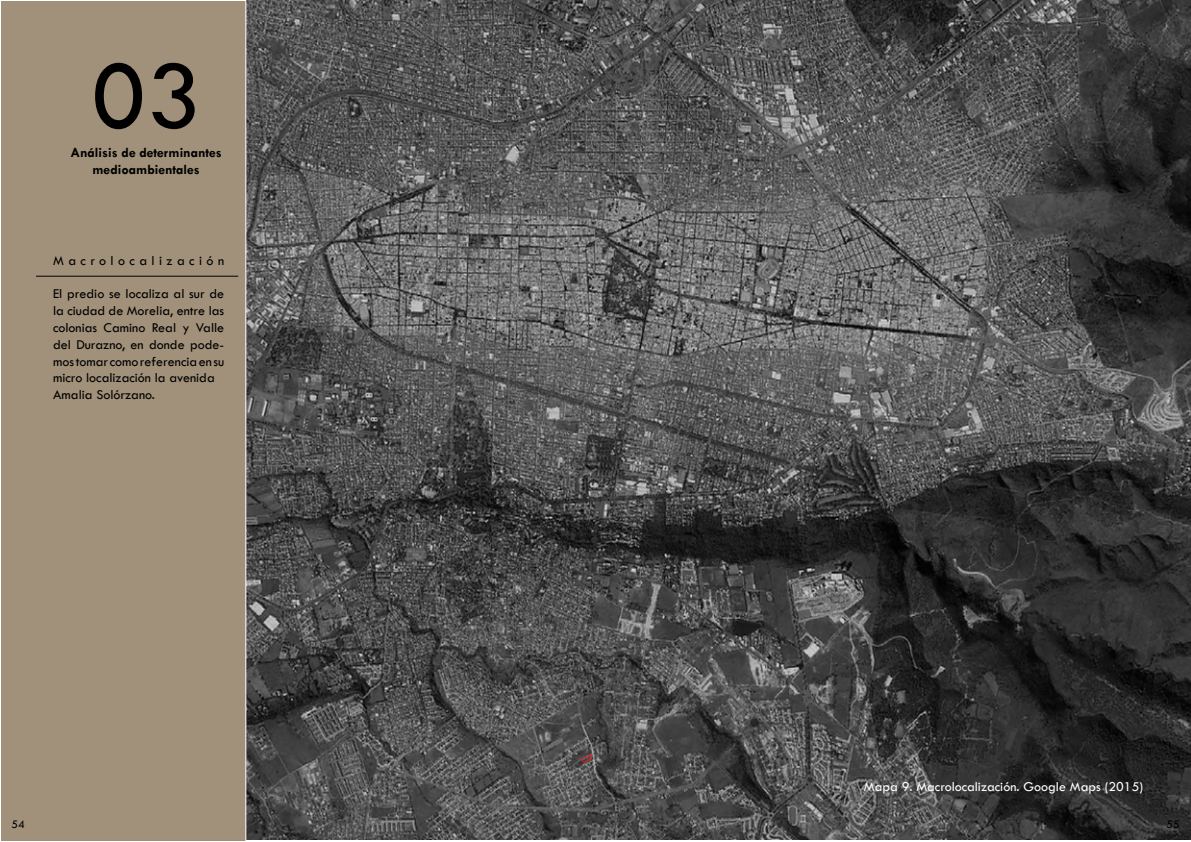
<style>
.page{position:relative;width:1191px;height:842px;background:#fff}
.page>*{position:absolute;margin:0;border:0;box-sizing:border-box;transform-origin:0 0}
.t1{font:100px "Tw Cen";color:#000}
.t2{font:14px/16.8px "Tw Cen";color:#000}
.t3{font:14px "Tw Cen";color:#fff}
.t4{font:700 14px/16.8px "Tw Cen";color:#000;text-align:center}
.t5{font:14px "Tw Cen";letter-spacing:.315em;color:#000}
.t6{font:12px "Tw Cen";color:#000}
</style>
<div class="page">
<img style="left:246px;top:0;width:945px;height:840px">
<div style="left:0;top:0;width:246px;height:841px;background:#a1917a"></div>
<div style="left:0;top:0;width:246px;height:842px;border:1px solid #fff"></div>
<hr style="left:36px;top:276px;width:202px;height:1px;background:#000">
<svg style="left:579px;top:753px;width:14px;height:12px"></svg>
<h1 class="t1" style="left:91px;top:35px;width:112px">03</h1>
<p class="t4" style="left:70px;top:144px;width:153px">Análisis de determinantes medioambientales</p>
<p class="t5" style="left:53px;top:252px;width:173px">Macrolocalización</p>
<p class="t2" style="left:53px;top:286px;width:172px">El predio se localiza al sur de la ciudad de Morelia, entre las colonias Camino Real y Valle del Durazno, en donde pode&shy;mos tomar como referencia en su micro localización la avenida<br>Amalia Solórzano.</p>
<p class="t3" style="left:864px;top:778px;width:281px">Mapa 9. Macrolocalización. Google Maps (2015)</p>
<p class="t6" style="left:11px;top:817px;width:15px">54</p>
<p class="t6" style="left:1166px;top:817px;width:15px">55</p>
</div>
